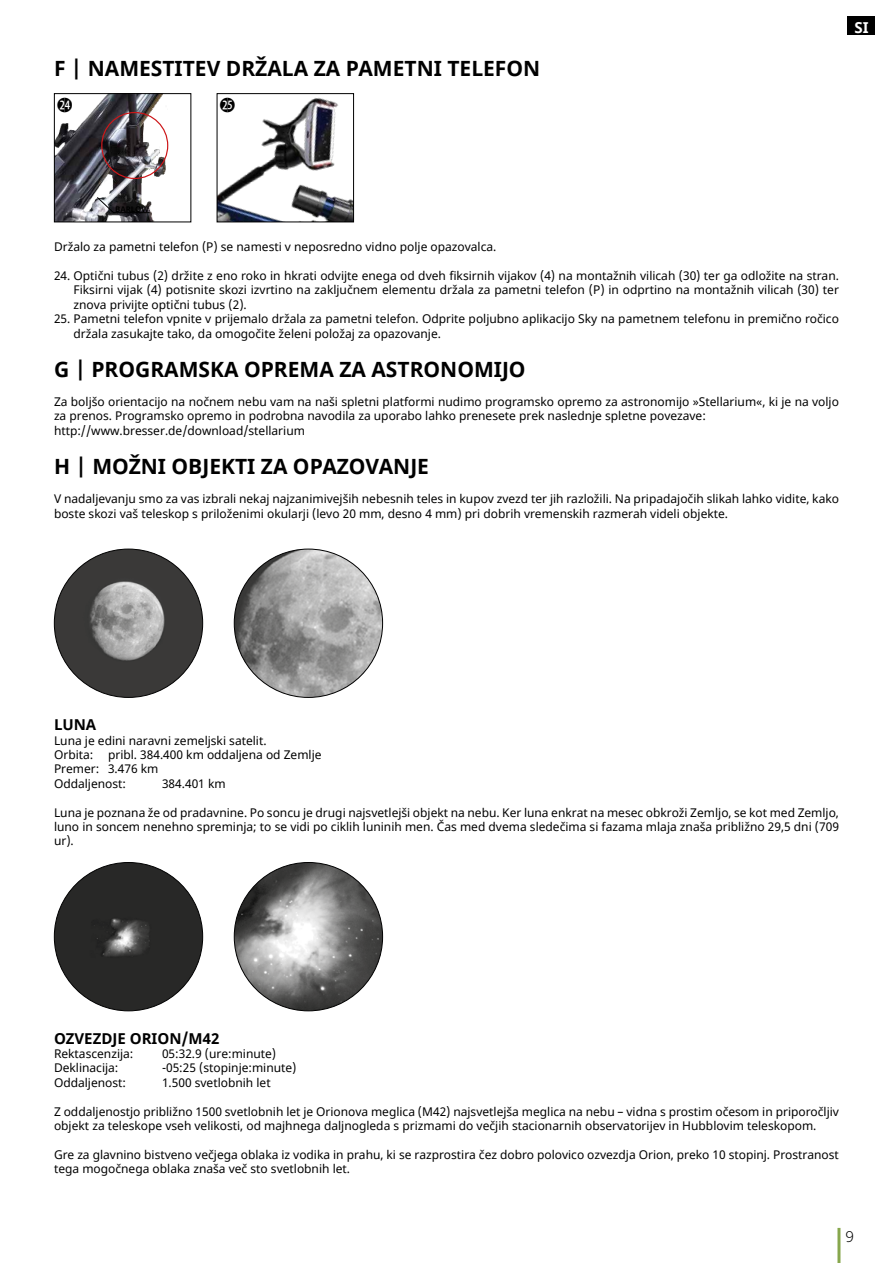
<style>
.page{position:relative;width:893px;height:1263px;background:#fff}
.page>*{position:absolute;margin:0;border:0;box-sizing:border-box;transform-origin:0 0}
.t1{font:700 21px "Noto Sans";color:#000}
.t2{font:700 15px "Noto Sans";color:#000}
.t3{font:700 15px "Noto Sans";color:#fff}
.t4{font:300 15px "Noto Sans";color:#000}
.t5{font:12px/14.4px "Noto Sans";color:#000}
.t6{font:700 7.8px "Noto Sans";letter-spacing:-.005em;color:#000}
</style>
<div class="page">
<hr style="left:837px;top:1228px;width:3px;height:35px;background:#87a74d">
<div style="left:847px;top:17px;width:28px;height:18px;background:#000"></div>
<img style="left:219px;top:98px;width:133px;height:122px">
<div style="left:217px;top:93px;width:137px;height:129px;border:1px solid #000"></div>
<img style="left:56px;top:95px;width:113px;height:125px">
<div style="left:54px;top:93px;width:137px;height:129px;border:1px solid #000"></div>
<svg style="left:97px;top:197px;width:53px;height:16px"></svg>
<div style="left:101px;top:112px;width:67px;height:67px;border:1px solid #cd1719;border-radius:50%"></div>
<img style="left:54px;top:549px;width:149px;height:148px;border-radius:74px">
<img style="left:234px;top:549px;width:149px;height:148px;border-radius:74px">
<img style="left:54px;top:862px;width:149px;height:149px;border-radius:74px">
<img style="left:234px;top:862px;width:149px;height:149px;border-radius:74px">
<svg style="left:58px;top:97px;width:14px;height:15px"></svg>
<svg style="left:220px;top:98px;width:15px;height:14px"></svg>
<h1 class="t1" style="left:54px;top:54px;width:488px">F | NAMESTITEV DRŽALA ZA PAMETNI TELEFON</h1>
<p class="t3" style="left:854px;top:17px;width:16px">SI</p>
<p class="t6" style="left:115px;top:203px;width:35px">BARLOW</p>
<p class="t5" style="left:54px;top:240px;width:444px">Držalo za pametni telefon (P) se namesti v neposredno vidno polje opazovalca.</p>
<p class="t5" style="left:74px;top:269px;width:767px;text-align:justify;text-indent:-20px">24. Optični tubus (2) držite z eno roko in hkrati odvijte enega od dveh fiksirnih vijakov (4) na montažnih vilicah (30) ter ga odložite na stran.<br>Fiksirni vijak (4) potisnite skozi izvrtino na zaključnem elementu držala za pametni telefon (P) in odprtino na montažnih vilicah (30) ter znova privijte optični tubus (2).</p>
<p class="t5" style="left:74px;top:312px;width:767px;text-indent:-20px">25. Pametni telefon vpnite v prijemalo držala za pametni telefon. Odprite poljubno aplikacijo Sky na pametnem telefonu in premično ročico držala zasukajte tako, da omogočite želeni položaj za opazovanje.</p>
<h1 class="t1" style="left:54px;top:355px;width:473px">G | PROGRAMSKA OPREMA ZA ASTRONOMIJO</h1>
<p class="t5" style="left:54px;top:395px;width:786px">Za boljšo orientacijo na nočnem nebu vam na naši spletni platformi nudimo programsko opremo za astronomijo »Stellarium«, ki je na voljo za prenos. Programsko opremo in podrobna navodila za uporabo lahko prenesete prek naslednje spletne povezave: http://www.bresser.de/download/stellarium</p>
<h1 class="t1" style="left:54px;top:452px;width:377px">H | MOŽNI OBJEKTI ZA OPAZOVANJE</h1>
<p class="t5" style="left:54px;top:492px;width:786px">V nadaljevanju smo za vas izbrali nekaj najzanimivejših nebesnih teles in kupov zvezd ter jih razložili. Na pripadajočih slikah lahko vidite, kako boste skozi vaš teleskop s priloženimi okularji (levo 20 mm, desno 4 mm) pri dobrih vremenskih razmerah videli objekte.</p>
<p class="t2" style="left:54px;top:714px;width:44px">LUNA</p>
<p class="t5" style="left:54px;top:733px;width:269px">Luna je edini naravni zemeljski satelit.<br>Orbita: pribl. 384.400 km oddaljena od Zemlje<br>Premer: 3.476 km<br>Oddaljenost:</p>
<p class="t5" style="left:162px;top:777px;width:65px">384.401 km</p>
<p class="t5" style="left:54px;top:805px;width:786px;text-align:justify">Luna je poznana že od pradavnine. Po soncu je drugi najsvetlejši objekt na nebu. Ker luna enkrat na mesec obkroži Zemljo, se kot med Zemljo, luno in soncem nenehno spreminja; to se vidi po ciklih luninih men. Čas med dvema sledečima si fazama mlaja znaša približno 29,5 dni (709 ur).</p>
<p class="t2" style="left:54px;top:1027px;width:167px">OZVEZDJE ORION/M42</p>
<p class="t5" style="left:54px;top:1047px;width:81px">Rektascenzija:</p>
<p class="t5" style="left:162px;top:1047px;width:116px">05:32.9 (ure:minute)</p>
<p class="t5" style="left:54px;top:1061px;width:66px">Deklinacija:</p>
<p class="t5" style="left:162px;top:1061px;width:136px">-05:25 (stopinje:minute)</p>
<p class="t5" style="left:54px;top:1076px;width:74px">Oddaljenost:</p>
<p class="t5" style="left:162px;top:1076px;width:110px">1.500 svetlobnih let</p>
<p class="t5" style="left:54px;top:1104px;width:786px">Z oddaljenostjo približno 1500 svetlobnih let je Orionova meglica (M42) najsvetlejša meglica na nebu – vidna s prostim očesom in priporočljiv objekt za teleskope vseh velikosti, od majhnega daljnogleda s prizmami do večjih stacionarnih observatorijev in Hubblovim teleskopom.</p>
<p class="t5" style="left:54px;top:1148px;width:786px">Gre za glavnino bistveno večjega oblaka iz vodika in prahu, ki se razprostira čez dobro polovico ozvezdja Orion, preko 10 stopinj. Prostranost tega mogočnega oblaka znaša več sto svetlobnih let.</p>
<p class="t4" style="left:845px;top:1226px;width:10px">9</p>
</div>
